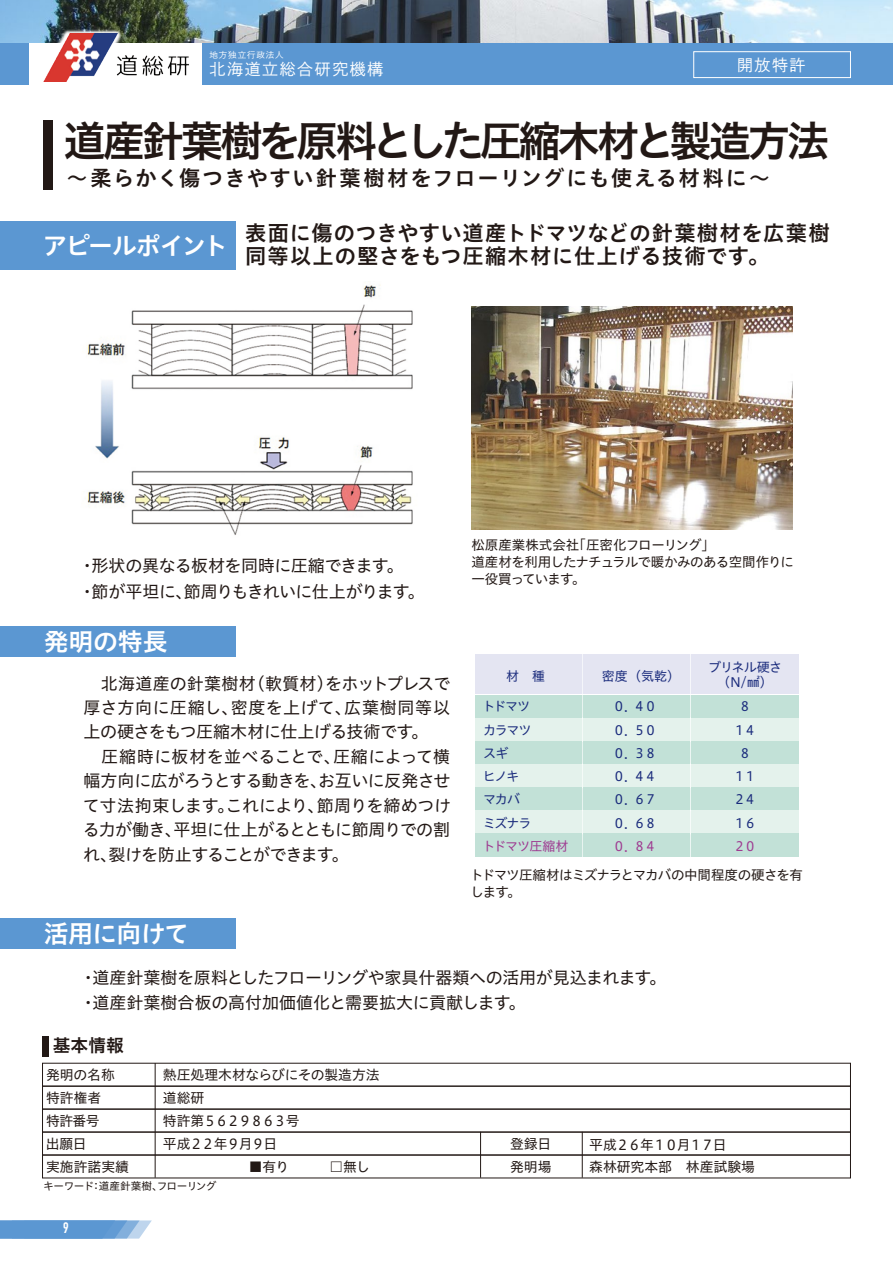
<style>
.page{position:relative;width:893px;height:1263px;background:#fff}
.page>*{position:absolute;margin:0;border:0;box-sizing:border-box;transform-origin:0 0}
.t1{font:42.45px "Hiragino UD Sans Std W6";letter-spacing:-.08em;color:#221815}
.t2{font:24.9px "Hiragino UD Sans Std W6";letter-spacing:-.015em;color:#fff}
.t3{font:21.3px/23.4px "Hiragino UD Sans Std W6";letter-spacing:.045em;color:#221815}
.t4{font:21.3px "Hiragino UD Sans Std W6";letter-spacing:.07em;color:#221815}
.t5{font:17.85px "Hiragino UD Sans Std W6";color:#221815}
.t6{font:16.95px/24.5px "Hiragino UD Sans Std W4";letter-spacing:-.02em;color:#221815}
.t7{font:15.9px "Shuei Go Gin Std L";letter-spacing:.1em;color:#fff}
.t8{font:700 15px "DIN Condensed";color:#fff}
.t9{font:13.8px "Hiragino UD Sans Std W4";letter-spacing:-.015em;color:#221815}
.t10{font:13.8px "Hiragino UD Sans Std W4";letter-spacing:-.105em;color:#221815}
.t11{font:13.8px "Hiragino UD Sans Std W4";letter-spacing:-.16em;color:#221815}
.t12{font:13.8px "Hiragino UD Sans Std W4";letter-spacing:-.09em;color:#221815}
.t13{font:13.5px/17px "Hiragino UD Sans Std W4";letter-spacing:-.045em;color:#221815}
.t14{font:13.05px/23.2px "Hiragino UD Sans Std W4";letter-spacing:-.1em;color:#1a2b7c}
.t15{font:13.05px "Hiragino UD Sans Std W4";letter-spacing:-.065em;color:#9e3b91}
.t16{font:13.05px "Hiragino UD Sans Std W4";letter-spacing:-.085em;color:#9e3b91}
.t17{font:10.65px "Hiragino UD Sans Std W4";letter-spacing:-.05em;color:#221815}
.t18{font:8.55px "Shuei Go Gin Std L";letter-spacing:.1em;color:#fff}
</style>
<div class="page">
<div style="left:202px;top:43px;width:691px;height:42px;background:#5b97d2"></div>
<div style="left:0;top:43px;width:28px;height:42px;background:#5b97d2"></div>
<div style="left:0;top:221px;width:235px;height:49px;background:#5b97d2"></div>
<div style="left:0;top:626px;width:235px;height:30px;background:#5b97d2"></div>
<div style="left:0;top:918px;width:235px;height:31px;background:#5b97d2"></div>
<div style="left:42px;top:1086px;width:809px;height:23px;border:1px solid #221815"></div>
<div style="left:42px;top:1109px;width:809px;height:23px;border:1px solid #221815"></div>
<div style="left:42px;top:1132px;width:809px;height:23px;border:1px solid #221815"></div>
<div style="left:42px;top:1154px;width:809px;height:24px;border:1px solid #221815"></div>
<hr style="left:155px;top:1063px;width:1px;height:115px;background:#221815">
<hr style="left:480px;top:1132px;width:1px;height:46px;background:#221815">
<hr style="left:582px;top:1132px;width:1px;height:46px;background:#221815">
<div style="left:43px;top:1036px;width:6px;height:20px;background:#221815"></div>
<img style="left:0;top:0;width:893px;height:43px">
<img style="left:35px;top:27px;width:160px;height:16px">
<img style="left:38px;top:30px;width:154px;height:13px">
<img style="left:43px;top:34px;width:149px;height:48px">
<div style="left:693px;top:51px;width:158px;height:27px;border:1px solid #fff"></div>
<svg style="left:0;top:1220px;width:152px;height:18px;background:#6ea3d7"></svg>
<div style="left:43px;top:120px;width:9px;height:69px;background:#221815"></div>
<img style="left:471px;top:306px;width:321px;height:223px">
<img style="left:87px;top:281px;width:326px;height:254px">
<div style="left:474px;top:653px;width:110px;height:41px;border:2px solid #fff"></div>
<div style="left:475px;top:654px;width:108px;height:39px;background:#e4e5f2"></div>
<div style="left:582px;top:653px;width:110px;height:41px;border:2px solid #fff"></div>
<div style="left:583px;top:654px;width:108px;height:39px;background:#e4e5f2"></div>
<div style="left:690px;top:653px;width:110px;height:41px;border:2px solid #fff"></div>
<div style="left:691px;top:654px;width:108px;height:39px;background:#e4e5f2"></div>
<div style="left:475px;top:695px;width:108px;height:23px;background:#c2e1d7"></div>
<div style="left:475px;top:718px;width:108px;height:23px;background:#e4f2ec"></div>
<div style="left:475px;top:741px;width:108px;height:23px;background:#c2e1d7"></div>
<div style="left:475px;top:764px;width:108px;height:23px;background:#e4f2ec"></div>
<div style="left:475px;top:787px;width:108px;height:23px;background:#c2e1d7"></div>
<div style="left:475px;top:810px;width:108px;height:24px;background:#e4f2ec"></div>
<div style="left:475px;top:834px;width:108px;height:23px;background:#c2e1d7"></div>
<div style="left:582px;top:694px;width:110px;height:25px;border:2px solid #fff"></div>
<div style="left:583px;top:695px;width:108px;height:23px;background:#c2e1d7"></div>
<div style="left:583px;top:718px;width:108px;height:23px;background:#e4f2ec"></div>
<div style="left:583px;top:741px;width:108px;height:23px;background:#c2e1d7"></div>
<div style="left:583px;top:764px;width:108px;height:23px;background:#e4f2ec"></div>
<div style="left:583px;top:787px;width:108px;height:23px;background:#c2e1d7"></div>
<div style="left:583px;top:810px;width:108px;height:24px;background:#e4f2ec"></div>
<div style="left:583px;top:834px;width:108px;height:23px;background:#c2e1d7"></div>
<div style="left:690px;top:694px;width:110px;height:25px;border:2px solid #fff"></div>
<div style="left:691px;top:695px;width:108px;height:23px;background:#c2e1d7"></div>
<div style="left:691px;top:718px;width:108px;height:23px;background:#e4f2ec"></div>
<div style="left:691px;top:741px;width:108px;height:23px;background:#c2e1d7"></div>
<div style="left:691px;top:764px;width:108px;height:23px;background:#e4f2ec"></div>
<div style="left:691px;top:787px;width:108px;height:23px;background:#c2e1d7"></div>
<div style="left:691px;top:810px;width:108px;height:24px;background:#e4f2ec"></div>
<div style="left:691px;top:834px;width:108px;height:23px;background:#c2e1d7"></div>
<p class="t18" style="left:210px;top:49px;width:75px">地方独立行政法人</p>
<p class="t7" style="left:210px;top:58px;width:175px">北海道立総合研究機構</p>
<p class="t7" style="left:737px;top:54px;width:70px">開放特許</p>
<h1 class="t1" style="left:64px;top:108px;width:767px">道産針葉樹を原料とした圧縮木材と製造方法</h1>
<p class="t4" style="left:67px;top:162px;width:705px">～柔らかく傷つきやすい針葉樹材をフローリングにも使える材料に～</p>
<p class="t3" style="left:42px;top:220px;width:789px;text-indent:203px">表面に傷のつきやすい道産トドマツなどの針葉樹材を広葉樹<sup>アピールポイント</sup> 同等以上の堅さをもつ圧縮木材に仕上げる技術です。</p>
<p class="t6" style="left:79px;top:552px;width:347px;line-height:25.5px">・形状の異なる板材を同時に圧縮できます。・節が平坦に、節周りもきれいに仕上がります。</p>
<h2 class="t2" style="left:44px;top:622px;width:126px">発明の特長</h2>
<p class="t6" style="left:83px;top:670px;width:370px">　北海道産の針葉樹材（軟質材）をホットプレスで厚さ方向に圧縮し、密度を上げて、広葉樹同等以上の硬さをもつ圧縮木材に仕上げる技術です。<br>　圧縮時に板材を並べることで、圧縮によって横幅方向に広がろうとする動きを、お互いに反発させて寸法拘束します。これにより、節周りを締めつける力が働き、平坦に仕上がるとともに節周りでの割れ、裂けを防止することができます。</p>
<h2 class="t2" style="left:44px;top:915px;width:147px">活用に向けて</h2>
<p class="t13" style="left:471px;top:536px;width:324px">松原産業株式会社「圧密化フローリング」<br>道産材を利用したナチュラルで暖かみのある空間作りに一役買っています。</p>
<p class="t14" style="left:506px;top:664px;width:40px">材　種</p>
<p class="t14" style="left:482px;top:694px;width:51px">トドマツカラマツスギ<br>ヒノキマカバミズナラ</p>
<p class="t15" style="left:482px;top:836px;width:88px">トドマツ圧縮材</p>
<p class="t14" style="left:708px;top:655px;width:76px">ブリネル硬さ</p>
<p class="t14" style="left:602px;top:664px;width:80px">密度 （気乾）</p>
<p class="t14" style="left:717px;top:670px;width:57px">（N/㎟）</p>
<p class="t14" style="left:612px;top:694px;width:46px;text-align:justify">０．４０<br>０．５０<br>０．３８<br>０．４４<br>０．６７<br>０．６８</p>
<p class="t16" style="left:612px;top:836px;width:46px">０．８４</p>
<p class="t14" style="left:733px;top:694px;width:25px;text-align:center">８<br>１４<br>８<br>１１<br>２４<br>１６</p>
<p class="t16" style="left:733px;top:836px;width:25px">２０</p>
<p class="t13" style="left:470px;top:866px;width:334px">トドマツ圧縮材はミズナラとマカバの中間程度の硬さを有します。</p>
<p class="t6" style="left:80px;top:963px;width:588px;line-height:25.5px">・道産針葉樹を原料としたフローリングや家具什器類への活用が見込まれます。・道産針葉樹合板の高付加価値化と需要拡大に貢献します。</p>
<p class="t5" style="left:53px;top:1032px;width:73px">基本情報</p>
<p class="t9" style="left:46px;top:1064px;width:70px">発明の名称</p>
<p class="t9" style="left:163px;top:1064px;width:218px">熱圧処理木材ならびにその製造方法</p>
<p class="t9" style="left:46px;top:1087px;width:57px">特許権者</p>
<p class="t9" style="left:163px;top:1087px;width:43px">道総研</p>
<p class="t9" style="left:46px;top:1110px;width:55px">特許番号</p>
<p class="t11" style="left:163px;top:1110px;width:138px">特許第５６２９８６３号</p>
<p class="t9" style="left:46px;top:1133px;width:42px">出願日</p>
<p class="t12" style="left:163px;top:1133px;width:116px">平成２２年９月９日</p>
<p class="t9" style="left:510px;top:1133px;width:43px">登録日</p>
<p class="t9" style="left:46px;top:1156px;width:84px">実施許諾実績</p>
<p class="t9" style="left:249px;top:1157px;width:123px">■有り　　　□無し</p>
<p class="t9" style="left:510px;top:1156px;width:43px">発明場</p>
<p class="t17" style="left:43px;top:1178px;width:175px">キーワード：道産針葉樹、フローリング</p>
<p class="t8" style="left:63px;top:1218px;width:7px">9</p>
<p class="t10" style="left:589px;top:1134px;width:139px">平成２６年１０月１７日</p>
<p class="t9" style="left:589px;top:1156px;width:167px">森林研究本部　林産試験場</p>
</div>
